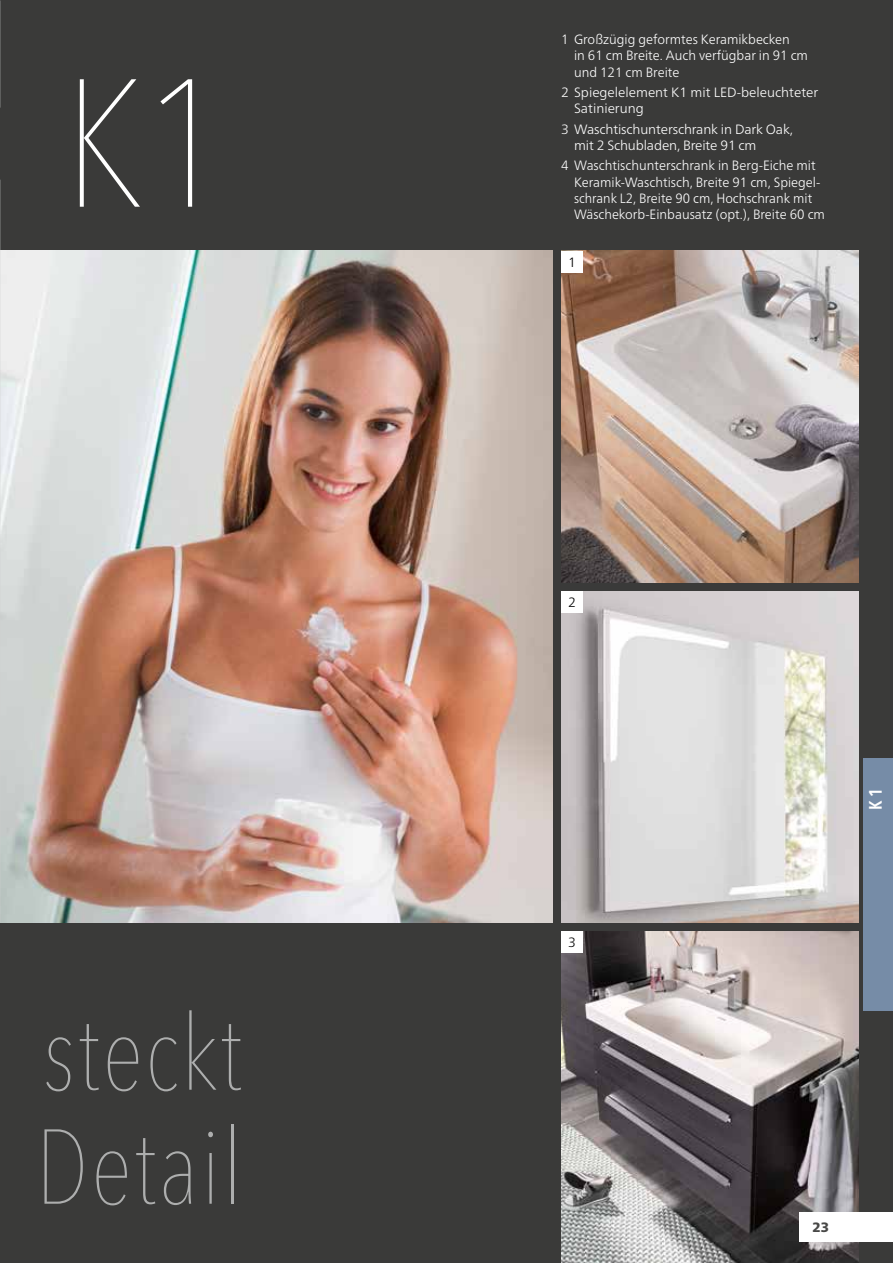
<style>
.page{position:relative;width:893px;height:1263px;background:#3a3a39}
.page>*{position:absolute;margin:0;border:0;box-sizing:border-box;transform-origin:0 0}
.t1{font:200 180px "Avenir Next Condensed";color:#fff}
.t2{font:200 105px/114px "Avenir Next Condensed";letter-spacing:.02em;color:#adaeae}
.t3{font:600 18px "Avenir Next Condensed";color:#fff}
.t4{font:300 13.5px/16.2px "Frutiger Neue LTW1 G";color:#fff;scale:.96 1}
.t5{font:300 13.5px/16.2px "Frutiger Neue LTW1 G";color:#fff}
.t6{font:300 13.5px "Frutiger Neue LTW1 G";color:#fff;scale:.95 1}
.t7{font:300 13.5px "Frutiger Neue LTW1 G";color:#000}
.t8{font:900 13.5px "Frutiger Neue LTW1 G";color:#484847}
</style>
<div class="page">
<img style="left:1px;top:251px;width:552px;height:672px">
<img style="left:561px;top:931px;width:298px;height:332px">
<img style="left:0;top:0;width:1px;height:923px">
<img style="left:561px;top:591px;width:298px;height:332px">
<img style="left:561px;top:251px;width:298px;height:332px">
<svg style="left:0;top:104px;width:1px;height:80px"></svg>
<div style="left:561px;top:251px;width:22px;height:21px;background:#fff"></div>
<div style="left:561px;top:591px;width:22px;height:21px;background:#fff"></div>
<div style="left:561px;top:931px;width:22px;height:21px;background:#fff"></div>
<div style="left:799px;top:1212px;width:94px;height:29px;background:#fff"></div>
<div style="left:863px;top:758px;width:30px;height:252px;background:#768ca7"></div>
<h1 class="t1" style="left:64px;top:37px;width:161px">K1</h1>
<h2 class="t2" style="left:35px;top:996px;width:209px">steckt<br>Detail</h2>
<p class="t4" style="left:574px;top:31px;width:245px;text-indent:-13px">1 Großzügig geformtes Keramikbecken<br>in 61 cm Breite. Auch verfügbar in 91 cm und 121 cm Breite</p>
<p class="t5" style="left:574px;top:84px;width:246px;text-indent:-13px">2 Spiegelelement K1 mit LED-beleuchteter<br>Satinierung</p>
<p class="t5" style="left:574px;top:121px;width:220px;text-indent:-13px">3 Waschtischunterschrank in Dark Oak, mit 2 Schubladen, Breite 91 cm</p>
<p class="t4" style="left:574px;top:158px;width:258px;text-indent:-13px">4 Waschtischunterschrank in Berg-Eiche mit<br>Keramik-Waschtisch, Breite 91 cm, Spiegel&shy;schrank L2, Breite 90 cm, Hochschrank mit</p>
<p class="t6" style="left:574px;top:206px;width:266px">Wäschekorb-Einbausatz (opt.), Breite 60 cm</p>
<p class="t7" style="left:568px;top:254px;width:9px">1</p>
<p class="t7" style="left:568px;top:594px;width:9px">2</p>
<p class="t7" style="left:568px;top:934px;width:9px">3</p>
<h3 class="t3" style="left:865px;top:810px;width:24px;rotate:-90deg">K1</h3>
<p class="t8" style="left:812px;top:1219px;width:18px">23</p>
</div>
